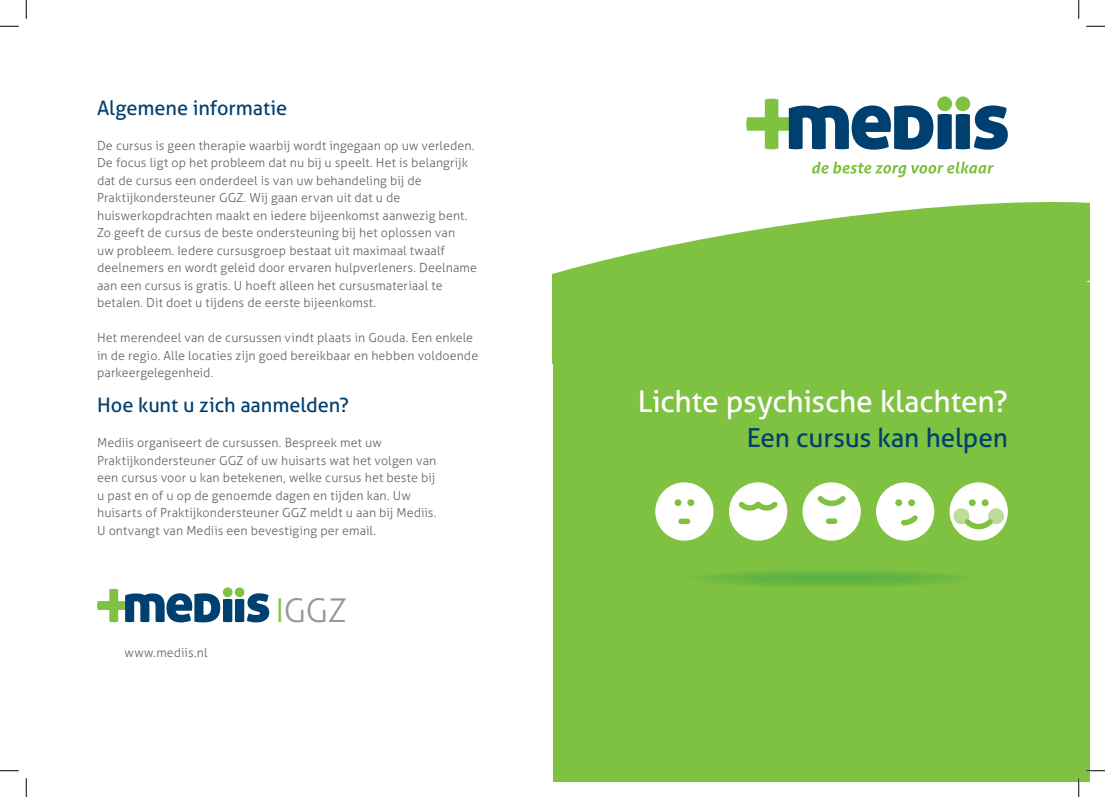
<style>
.page{position:relative;width:1105px;height:797px;background:#fff}
.page>*{position:absolute;margin:0;border:0;box-sizing:border-box;transform-origin:0 0}
.t1{font:300 32.75px "Aller";color:#939598}
.t2{font:30px "Aller";letter-spacing:-.01em;color:#fff}
.t3{font:26.25px "Aller";letter-spacing:-.01em;color:#004071}
.t4{font:20px "Aller";letter-spacing:-.005em;color:#004071}
.t5{font:300 12.5px/17.5px "Aller";letter-spacing:.005em;color:#636366}
.s1{color:#7fc241}
</style>
<div class="page">
<div style="left:553px;top:282px;width:536px;height:499px;background:#7fc241"></div>
<svg style="left:553px;top:202px;width:536px;height:80px;fill:#7fc241"></svg>
<svg style="left:812px;top:162px;width:182px;height:15px"></svg>
<svg style="left:937px;top:96px;width:15px;height:15px"></svg>
<svg style="left:955px;top:96px;width:15px;height:15px"></svg>
<svg style="left:746px;top:99px;width:262px;height:51px"></svg>
<svg style="left:97px;top:589px;width:172px;height:33px"></svg>
<div style="left:655px;top:482px;width:58px;height:58px;background:#fff;border-radius:50%"></div>
<div style="left:681px;top:518px;width:7px;height:6px;background:#7fc241"></div>
<div style="left:687px;top:499px;width:7px;height:7px;background:#7fc241;border-radius:50%"></div>
<div style="left:674px;top:499px;width:7px;height:7px;background:#7fc241;border-radius:50%"></div>
<div style="left:802px;top:482px;width:59px;height:58px;background:#fff;border-radius:50%"></div>
<svg style="left:829px;top:518px;width:6px;height:6px"></svg>
<svg style="left:817px;top:496px;width:29px;height:9px"></svg>
<div style="left:729px;top:482px;width:58px;height:58px;background:#fff;border-radius:50%"></div>
<svg style="left:738px;top:501px;width:40px;height:8px"></svg>
<div style="left:949px;top:482px;width:59px;height:58px;background:#fff;border-radius:50%"></div>
<div style="left:982px;top:499px;width:6px;height:7px;background:#7fc241;border-radius:50%"></div>
<div style="left:969px;top:499px;width:7px;height:7px;background:#7fc241;border-radius:50%"></div>
<div style="left:953px;top:508px;width:16px;height:16px;background:#bddc9b;border-radius:50%"></div>
<div style="left:988px;top:508px;width:16px;height:16px;background:#bddc9b;border-radius:50%"></div>
<svg style="left:960px;top:514px;width:38px;height:14px"></svg>
<div style="left:876px;top:482px;width:58px;height:58px;background:#fff;border-radius:50%"></div>
<div style="left:908px;top:499px;width:7px;height:7px;background:#7fc241;border-radius:50%"></div>
<div style="left:895px;top:499px;width:7px;height:7px;background:#7fc241;border-radius:50%"></div>
<svg style="left:901px;top:515px;width:17px;height:11px"></svg>
<svg style="left:0;top:25px;width:19px;height:2px"></svg>
<svg style="left:1086px;top:25px;width:19px;height:2px"></svg>
<svg style="left:0;top:770px;width:19px;height:1px"></svg>
<svg style="left:1086px;top:770px;width:19px;height:1px"></svg>
<svg style="left:25px;top:0;width:2px;height:19px"></svg>
<svg style="left:25px;top:778px;width:2px;height:19px"></svg>
<svg style="left:1078px;top:0;width:1px;height:19px"></svg>
<svg style="left:1078px;top:778px;width:1px;height:19px"></svg>
<h3 class="t4" style="left:97px;top:95px;width:192px">Algemene informatie</h3>
<p class="t5" style="left:97px;top:136px;width:381px">De cursus is geen therapie waarbij wordt ingegaan op uw verleden.<br>De focus ligt op het probleem dat nu bij u speelt. Het is belangrijk dat de cursus een onderdeel is van uw behandeling bij de Praktijkondersteuner GGZ. Wij gaan ervan uit dat u de huiswerkopdrachten maakt en iedere bijeenkomst aanwezig bent.<br>Zo geeft de cursus de beste ondersteuning bij het oplossen van<br>uw probleem. Iedere cursusgroep bestaat uit maximaal twaalf deelnemers en wordt geleid door ervaren hulpverleners. Deelname aan een cursus is gratis. U hoeft alleen het cursusmateriaal te betalen. Dit doet u tijdens de eerste bijeenkomst.</p>
<p class="t5" style="left:97px;top:329px;width:383px">Het merendeel van de cursussen vindt plaats in Gouda. Een enkele in de regio. Alle locaties zijn goed bereikbaar en hebben voldoende parkeergelegenheid.</p>
<h3 class="t4" style="left:97px;top:393px;width:253px">Hoe kunt u zich aanmelden?</h3>
<p class="t5" style="left:97px;top:434px;width:341px">Mediis organiseert de cursussen. Bespreek met uw Praktijkondersteuner GGZ of uw huisarts wat het volgen van een cursus voor u kan betekenen, welke cursus het beste bij u past en of u op de genoemde dagen en tijden kan. Uw huisarts of Praktijkondersteuner GGZ meldt u aan bij Mediis.<br>U ontvangt van Mediis een bevestiging per email.</p>
<p class="t5" style="left:125px;top:644px;width:84px">www.mediis.nl</p>
<h1 class="t1" style="left:275px;top:591px;width:73px"><span class="s1">I</span>GGZ</h1>
<h2 class="t2" style="left:638px;top:383px;width:372px">Lichte psychische klachten?</h2>
<h3 class="t3" style="left:747px;top:422px;width:263px">Een cursus kan helpen</h3>
</div>
